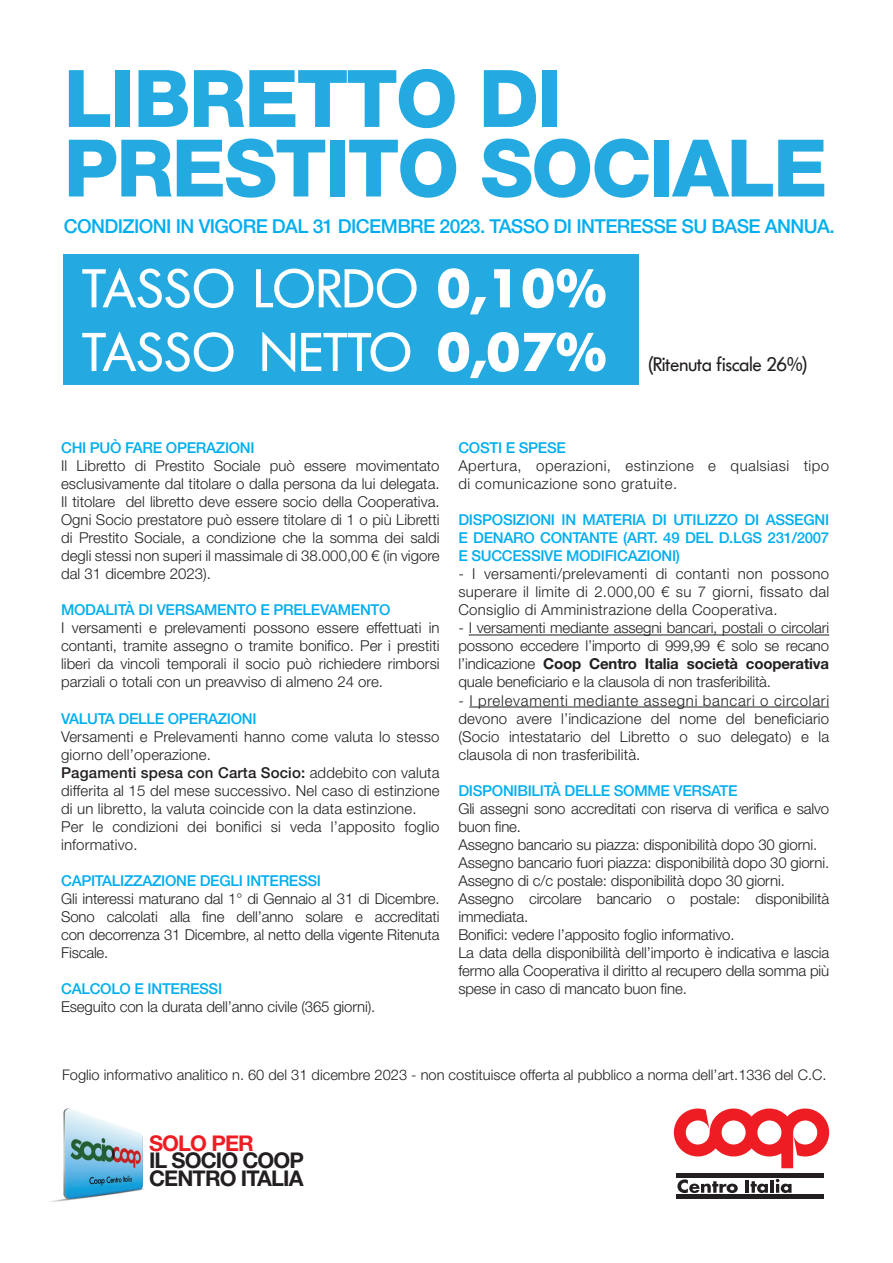
<style>
.page{position:relative;width:893px;height:1263px;background:#fff}
.page>*{position:absolute;margin:0;border:0;box-sizing:border-box;transform-origin:0 0}
.t1{font:800 79.5px "Helvetica Neue LT Std";letter-spacing:-.025em;color:#24aae1}
.t2{font:54px "Futura BQ";letter-spacing:-.01em;color:#fff}
.t3{font:700 21.75px "Helvetica Neue LT Std";letter-spacing:-.04em;color:#231f20}
.t4{font:700 21.75px "Helvetica Neue LT Std";letter-spacing:-.04em;color:#ee1d23}
.t5{font:19.5px "Futura BQ";letter-spacing:-.02em;color:#231f20}
.t6{font:500 19.2px "Helvetica Neue LT Std";letter-spacing:-.03em;color:#00aeef}
.t7{font:300 15px/18px "Helvetica Neue LT Std";letter-spacing:-.01em;color:#231f20;text-align:justify}
.t8{font:500 15px/18px "Helvetica Neue LT Std";letter-spacing:-.02em;color:#00aeef;text-align:justify}
.t9{font:300 15px/18px "Helvetica Neue LT Std";letter-spacing:.01em;color:#231f20}
.t10{font:300 15px/18px "Helvetica Neue LT Std";letter-spacing:.03em;color:#231f20}
.t11{font:300 14.7px "Helvetica Neue LT Std";color:#231f20}
.s1{font-weight:700}
.s2{font-weight:500}
</style>
<div class="page">
<svg style="left:677px;top:1179px;width:61px;height:14px"></svg>
<hr style="left:745px;top:1180px;width:4px;height:13px;background:#231f20">
<svg style="left:750px;top:1181px;width:18px;height:12px"></svg>
<hr style="left:770px;top:1180px;width:4px;height:13px;background:#231f20">
<svg style="left:776px;top:1179px;width:15px;height:14px"></svg>
<div style="left:677px;top:1173px;width:147px;height:5px;background:#231f20"></div>
<div style="left:677px;top:1194px;width:147px;height:5px;background:#231f20"></div>
<svg style="left:674px;top:1108px;width:155px;height:60px"></svg>
<img style="left:50px;top:1108px;width:93px;height:94px">
<div style="left:64px;top:254px;width:575px;height:131px;background:#24aae1"></div>
<hr style="left:469px;top:635px;width:360px;height:1px;background:#231f20">
<hr style="left:469px;top:707px;width:360px;height:1px;background:#231f20">
<p class="t1" style="left:64px;top:51px;width:500px">LIBRETTO DI</p>
<p class="t1" style="left:64px;top:121px;width:765px">PRESTITO SOCIALE</p>
<p class="t6" style="left:64px;top:214px;width:772px">CONDIZIONI IN VIGORE DAL 31 DICEMBRE 2023. TASSO DI INTERESSE SU BASE ANNUA.</p>
<p class="t2" style="left:82px;top:253px;width:527px">TASSO LORDO <span class="s1">0,10%</span></p>
<p class="t2" style="left:82px;top:317px;width:527px">TASSO NETTO <span class="s1">0,07%</span></p>
<p class="t5" style="left:648px;top:351px;width:160px">(Ritenuta fiscale 26%)</p>
<p class="t8" style="left:61px;top:439px;width:195px">CHI PUÒ FARE OPERAZIONI</p>
<p class="t7" style="left:61px;top:457px;width:380px">Il Libretto di Prestito Sociale può essere movimentato esclusivamente dal titolare o dalla persona da lui delegata.<br>Il titolare del libretto deve essere socio della Cooperativa.<br>Ogni Socio prestatore può essere titolare di 1 o più Libretti di Prestito Sociale, a condizione che la somma dei saldi degli stessi non superi il massimale di 38.000,00 € (in vigore dal 31 dicembre 2023).</p>
<p class="t8" style="left:61px;top:601px;width:331px">MODALITÀ DI VERSAMENTO E PRELEVAMENTO</p>
<p class="t7" style="left:61px;top:619px;width:380px">I versamenti e prelevamenti possono essere effettuati in contanti, tramite assegno o tramite bonifico. Per i prestiti liberi da vincoli temporali il socio può richiedere rimborsi parziali o totali con un preavviso di almeno 24 ore.</p>
<p class="t8" style="left:61px;top:709px;width:197px">VALUTA DELLE OPERAZIONI</p>
<p class="t9" style="left:61px;top:727px;width:380px">Versamenti e Prelevamenti hanno come valuta lo stesso giorno dell’operazione.</p>
<p class="t7" style="left:61px;top:763px;width:380px"><span class="s2">Pagamenti spesa con Carta Socio:</span> addebito con valuta differita al 15 del mese successivo. Nel caso di estinzione di un libretto, la valuta coincide con la data estinzione.</p>
<p class="t9" style="left:61px;top:817px;width:380px">Per le condizioni dei bonifici si veda l’apposito foglio informativo.</p>
<p class="t8" style="left:61px;top:871px;width:261px">CAPITALIZZAZIONE DEGLI INTERESSI</p>
<p class="t7" style="left:61px;top:889px;width:380px">Gli interessi maturano dal 1° di Gennaio al 31 di Dicembre.<br>Sono calcolati alla fine dell’anno solare e accreditati con decorrenza 31 Dicembre, al netto della vigente Ritenuta Fiscale.</p>
<p class="t8" style="left:61px;top:979px;width:163px">CALCOLO E INTERESSI</p>
<p class="t7" style="left:61px;top:997px;width:316px">Eseguito con la durata dell’anno civile (365 giorni).</p>
<p class="t8" style="left:458px;top:439px;width:109px">COSTI E SPESE</p>
<p class="t10" style="left:458px;top:457px;width:372px">Apertura, operazioni, estinzione e qualsiasi tipo di comunicazione sono gratuite.</p>
<p class="t8" style="left:458px;top:511px;width:372px">DISPOSIZIONI IN MATERIA DI UTILIZZO DI ASSEGNI E DENARO CONTANTE (ART. 49 DEL D.LGS 231/2007<br>E SUCCESSIVE MODIFICAZIONI)</p>
<p class="t7" style="left:458px;top:565px;width:372px">- I versamenti/prelevamenti di contanti non possono superare il limite di 2.000,00 € su 7 giorni, fissato dal Consiglio di Amministrazione della Cooperativa.</p>
<p class="t7" style="left:458px;top:619px;width:372px">- I versamenti mediante assegni bancari, postali o circolari possono eccedere l’importo di 999,99 € solo se recano l’indicazione <span class="s1">Coop Centro Italia società cooperativa </span>quale beneficiario e la clausola di non trasferibilità.</p>
<p class="t7" style="left:458px;top:691px;width:372px">- I prelevamenti mediante assegni bancari o circolari devono avere l’indicazione del nome del beneficiario (Socio intestatario del Libretto o suo delegato) e la clausola di non trasferibilità.</p>
<p class="t8" style="left:458px;top:781px;width:281px">DISPONIBILITÀ DELLE SOMME VERSATE</p>
<p class="t7" style="left:458px;top:799px;width:372px">Gli assegni sono accreditati con riserva di verifica e salvo buon fine.</p>
<p class="t7" style="left:458px;top:835px;width:360px">Assegno bancario su piazza: disponibilità dopo 30 giorni.</p>
<p class="t7" style="left:458px;top:853px;width:372px">Assegno bancario fuori piazza: disponibilità dopo 30 giorni.</p>
<p class="t7" style="left:458px;top:871px;width:328px">Assegno di c/c postale: disponibilità dopo 30 giorni.</p>
<p class="t7" style="left:458px;top:889px;width:372px">Assegno circolare bancario o postale: disponibilità immediata.</p>
<p class="t7" style="left:458px;top:925px;width:278px">Bonifici: vedere l’apposito foglio informativo.</p>
<p class="t7" style="left:458px;top:943px;width:372px">La data della disponibilità dell’importo è indicativa e lascia fermo alla Cooperativa il diritto al recupero della somma più spese in caso di mancato buon fine.</p>
<p class="t11" style="left:62px;top:1066px;width:766px">Foglio informativo analitico n. 60 del 31 dicembre 2023 - non costituisce offerta al pubblico a norma dell’art.1336 del C.C.</p>
<p class="t4" style="left:149px;top:1130px;width:106px">SOLO PER</p>
<p class="t3" style="left:149px;top:1147px;width:157px">IL SOCIO COOP</p>
<p class="t3" style="left:149px;top:1164px;width:156px">CENTRO ITALIA</p>
</div>
